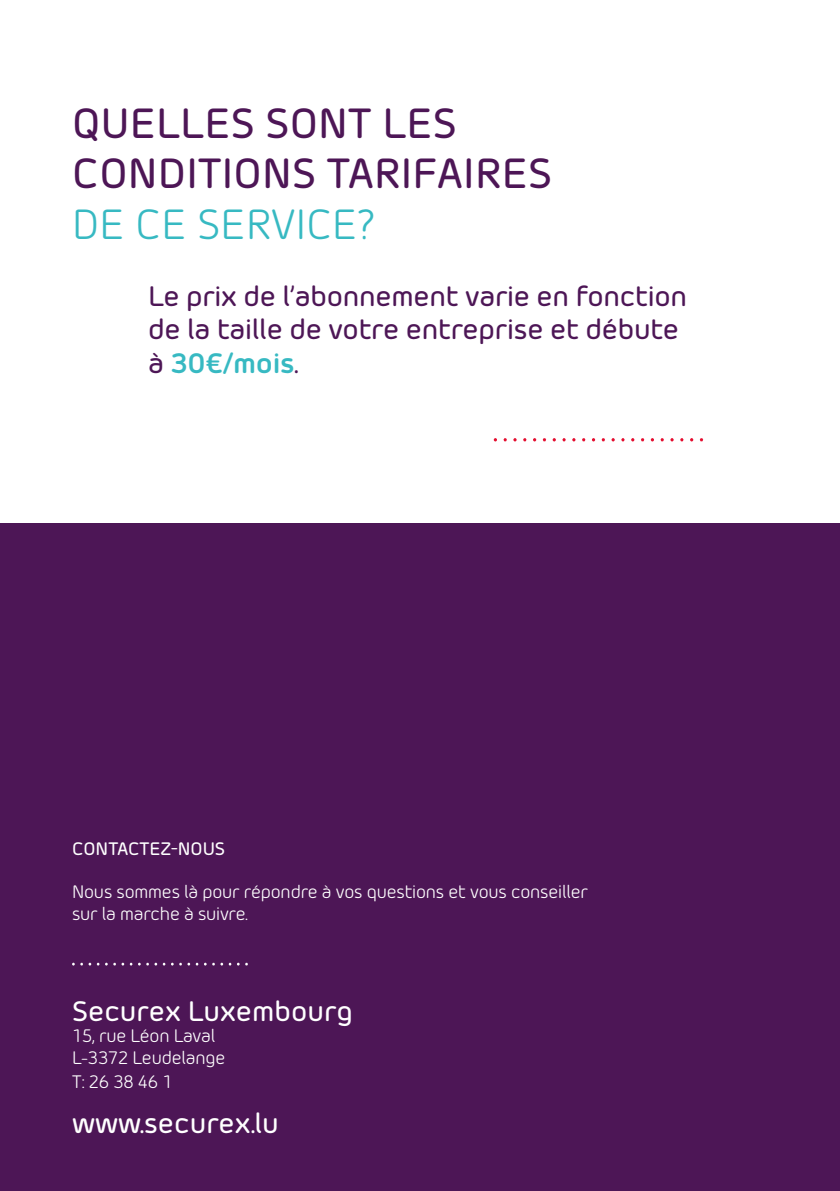
<style>
.page{position:relative;width:840px;height:1191px;background:#fff}
.page>*{position:absolute;margin:0;border:0;box-sizing:border-box;transform-origin:0 0}
.t1{font:500 42px/50.4px "Morebi Rounded";letter-spacing:.005em;color:#4d1656}
.t2{font:42px "Morebi Rounded";letter-spacing:.005em;color:#37b9c2}
.t3{font:500 28px/33.6px "Morebi Rounded";letter-spacing:-.01em;color:#4d1656}
.t4{font:500 28px "Morebi Rounded";color:#fff}
.t5{font:18px/21.6px "Morebi Rounded";letter-spacing:-.01em;color:#fff}
.t6{font:500 18px "Morebi Rounded";letter-spacing:-.005em;color:#fff}
.s1{font-weight:700;color:#37b9c2}
</style>
<div class="page">
<div style="left:0;top:523px;width:839px;height:668px;background:#4d1656"></div>
<svg style="left:72px;top:962px;width:19px;height:3px"></svg>
<svg style="left:105px;top:962px;width:19px;height:3px"></svg>
<svg style="left:138px;top:962px;width:27px;height:3px"></svg>
<svg style="left:179px;top:962px;width:19px;height:3px"></svg>
<svg style="left:212px;top:962px;width:19px;height:3px"></svg>
<h1 class="t1" style="left:72px;top:95px;width:481px">QUELLES SONT LES<br>CONDITIONS TARIFAIRES</h1>
<h1 class="t2" style="left:72px;top:195px;width:305px">DE CE SERVICE?</h1>
<h2 class="t3" style="left:148px;top:277px;width:540px">Le prix de l’abonnement varie en fonction de la taille de votre entreprise et débute à <span class="s1">30€/mois</span>.</h2>
<p class="t6" style="left:72px;top:835px;width:154px">CONTACTEZ-NOUS</p>
<p class="t5" style="left:72px;top:880px;width:517px">Nous sommes là pour répondre à vos questions et vous conseiller sur la marche à suivre.</p>
<h2 class="t4" style="left:72px;top:990px;width:282px">Securex Luxembourg</h2>
<p class="t5" style="left:72px;top:1024px;width:155px">15, rue Léon Laval<br>L-3372 Leudelange</p>
<p class="t5" style="left:72px;top:1069px;width:102px">T: 26 38 46 1</p>
<h2 class="t4" style="left:72px;top:1102px;width:208px">www.securex.lu</h2>
</div>
